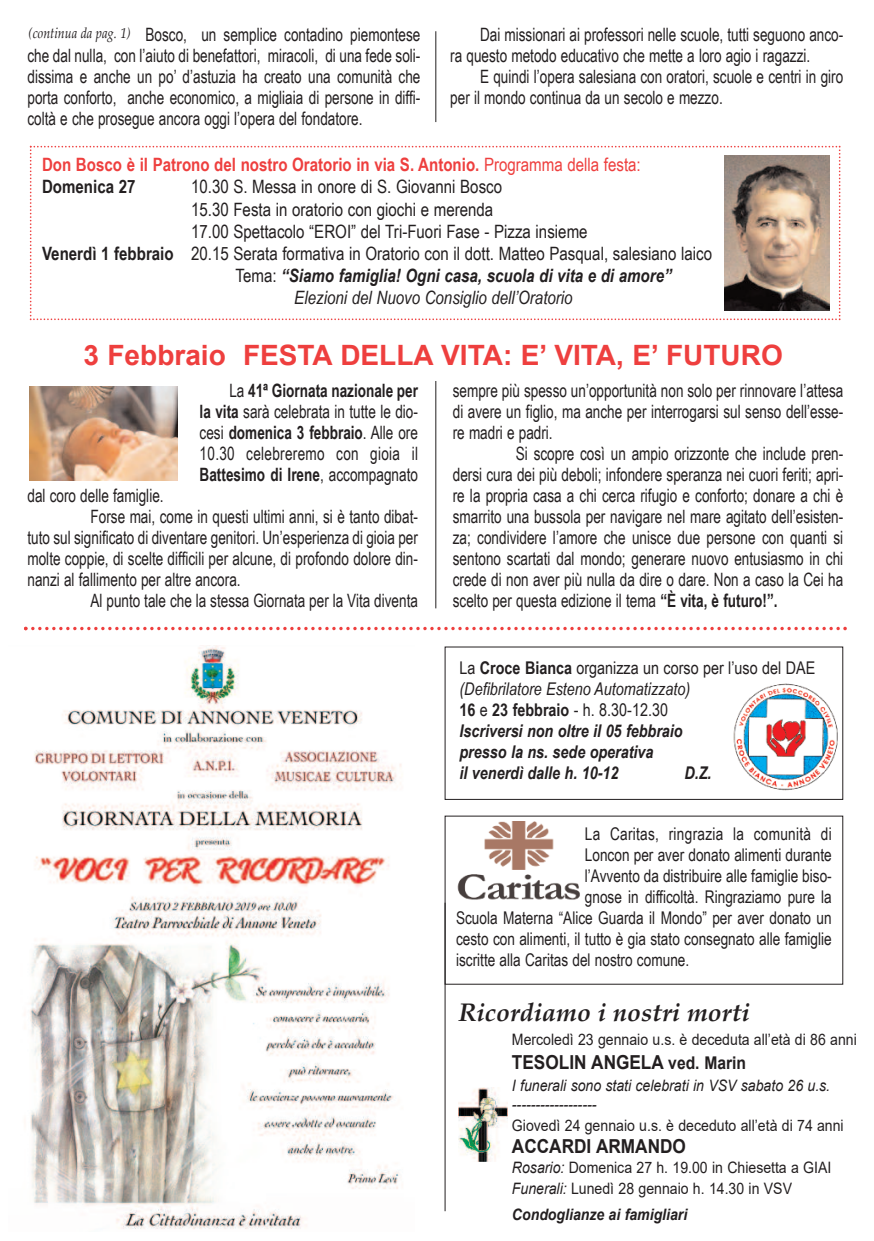
<style>
.page{position:relative;width:874px;height:1241px;background:#fff}
.page>*{position:absolute;margin:0;border:0;box-sizing:border-box;transform-origin:0 0}
.t1{font:700 28px "Arial";color:#ee3f3e}
.t2{font:italic 700 25.38px "Palatino Linotype";color:#231f20}
.t3{font:700 19.25px "Arial";color:#231f20;scale:.89 1}
.t4{font:18.38px/21px "Arial Narrow";color:#231f20;text-align:justify;scale:.9 1}
.t5{font:18.38px "Arial Narrow";color:#231f20}
.t6{font:700 18.38px/22.1px "Arial Narrow";color:#ee3f3e}
.t7{font:italic 700 18.38px "Arial Narrow";color:#231f20}
.t8{font:italic 18.38px "Arial Narrow";color:#231f20}
.t9{font:17.5px "Arial Narrow";color:#231f20;scale:.95 1}
.t10{font:italic 700 17.5px/21px "Arial Narrow";color:#231f20}
.t11{font:15.75px/21px "Arial";color:#231f20;scale:.89 1}
.t12{font:italic 15.75px/19.2px "Arial";color:#231f20;scale:.89 1}
.t13{font:italic 700 15.75px "Arial";color:#231f20;scale:.89 1}
.t14{font:italic 14.88px "Palatino Linotype";color:#231f20;scale:.84 1}
.s1{font-weight:400}
.s2{color:#231f20}
.s3{font-weight:700}
.s4{font-weight:400;font-style:normal}
.s5{font-style:normal}
.s6{font-size:17.5px}
.s7{font-style:italic}
</style>
<div class="page">
<img style="left:458px;top:1087px;width:49px;height:74px">
<img style="left:30px;top:386px;width:147px;height:94px">
<svg style="left:24px;top:626px;width:822px;height:4px"></svg>
<hr style="left:435px;top:31px;width:1px;height:91px;background:#231f20">
<hr style="left:435px;top:381px;width:1px;height:227px;background:#231f20">
<img style="left:457px;top:821px;width:123px;height:79px">
<svg style="left:30px;top:146px;width:810px;height:174px"></svg>
<img style="left:30px;top:645px;width:372px;height:584px">
<hr style="left:444px;top:902px;width:1px;height:308px;background:#231f20">
<img style="left:723px;top:156px;width:106px;height:155px">
<img style="left:733px;top:683px;width:105px;height:108px">
<p class="t14" style="left:29px;top:27px;width:123px">(continua da pag. 1)</p>
<p class="t4" style="left:27px;top:24px;width:438px;text-indent:118px">Bosco, un semplice contadino piemontese che dal nulla, con l’aiuto di benefattori, miracoli, di una fede soli&shy;dissima e anche un po’ d’astuzia ha creato una comunità che porta conforto, anche economico, a migliaia di persone in diffi&shy;coltà e che prosegue ancora oggi l’opera del fondatore.</p>
<p class="t4" style="left:450px;top:24px;width:438px;text-indent:30px">Dai missionari ai professori nelle scuole, tutti seguono anco&shy;ra questo metodo educativo che mette a loro agio i ragazzi.</p>
<p class="t4" style="left:450px;top:66px;width:438px;text-indent:30px">E quindi l’opera salesiana con oratori, scuole e centri in giro per il mondo continua da un secolo e mezzo.</p>
<p class="t6" style="left:42px;top:154px;width:600px">Don Bosco è il Patrono del nostro Oratorio in via S. Antonio. <span class="s1">Programma della festa:<br></span><span class="s2">Domenica 27</span></p>
<p class="t5" style="left:191px;top:176px;width:312px">10.30 S. Messa in onore di S. Giovanni Bosco</p>
<p class="t5" style="left:191px;top:198px;width:303px">15.30 Festa in oratorio con giochi e merenda</p>
<p class="t5" style="left:191px;top:220px;width:398px">17.00 Spettacolo “EROI” del Tri-Fuori Fase - Pizza insieme</p>
<p class="t5" style="left:42px;top:242px;width:671px"><span class="s3">Venerdì 1 febbraio</span> 20.15 Serata formativa in Oratorio con il dott. Matteo Pasqual, salesiano laico</p>
<p class="t7" style="left:235px;top:264px;width:437px"><span class="s4">Tema:</span> “Siamo famiglia! Ogni casa, scuola di vita e di amore”</p>
<p class="t8" style="left:294px;top:286px;width:280px">Elezioni del Nuovo Consiglio dell’Oratorio</p>
<h1 class="t1" style="left:83px;top:340px;width:700px">3 Febbraio FESTA DELLA VITA: E’ VITA, E’ FUTURO</h1>
<p class="t4" style="left:199px;top:380px;width:244px;text-indent:30px">La <span class="s3">41ª Giornata nazionale per la vita</span> sarà celebrata in tutte le dio&shy;cesi <span class="s3">domenica 3 febbraio</span>. Alle ore 10.30 celebreremo con gioia il <span class="s3">Battesimo di Irene</span>, accompagnato</p>
<p class="t4" style="left:27px;top:485px;width:153px">dal coro delle famiglie.</p>
<p class="t4" style="left:90px;top:506px;width:365px">Forse mai, come in questi ultimi anni, si è tanto dibat-</p>
<p class="t4" style="left:27px;top:527px;width:435px">tuto sul significato di diventare genitori. Un’esperienza di gioia per</p>
<p class="t4" style="left:27px;top:548px;width:435px">molte coppie, di scelte difficili per alcune, di profondo dolore din-</p>
<p class="t4" style="left:27px;top:569px;width:238px">nanzi al fallimento per altre ancora.</p>
<p class="t4" style="left:90px;top:590px;width:365px">Al punto tale che la stessa Giornata per la Vita diventa</p>
<p class="t4" style="left:452px;top:380px;width:435px">sempre più spesso un’opportunità non solo per rinnovare l’attesa di avere un figlio, ma anche per interrogarsi sul senso dell’esse&shy;re madri e padri.</p>
<p class="t4" style="left:452px;top:443px;width:435px;text-indent:63px">Si scopre così un ampio orizzonte che include pren&shy;dersi cura dei più deboli; infondere speranza nei cuori feriti; apri&shy;re la propria casa a chi cerca rifugio e conforto; donare a chi è smarrito una bussola per navigare nel mare agitato dell’esisten&shy;za; condividere l’amore che unisce due persone con quanti si sentono scartati dal mondo; generare nuovo entusiasmo in chi crede di non aver più nulla da dire o dare. Non a caso la Cei ha scelto per questa edizione il tema <span class="s3">“È vita, è futuro!”.</span></p>
<p class="t10" style="left:459px;top:657px;width:357px"><span class="s4">La</span> <span class="s5">Croce Bianca</span> <span class="s4">organizza un corso per l’uso del DAE </span><span class="s1">(Defibrilatore Esteno Automatizzato)<br></span><span class="s5">16</span> <span class="s4">e</span> <span class="s5">23 febbraio</span> <span class="s4">- h. 8.30-12.30<br></span>Iscriversi non oltre il 05 febbraio<br>presso la ns. sede operativa<br>il venerdì dalle h. 10-12</p>
<p class="t10" style="left:684px;top:762px;width:29px">D.Z.</p>
<p class="t9" style="left:584px;top:823px;width:261px">La Caritas, ringrazia la comunità di</p>
<p class="t9" style="left:584px;top:844px;width:261px">Loncon per aver donato alimenti durante</p>
<p class="t9" style="left:584px;top:865px;width:261px">l’Avvento da distribuire alle famiglie biso-</p>
<p class="t9" style="left:584px;top:886px;width:261px">gnose in difficoltà. Ringraziamo pure la</p>
<p class="t9" style="left:456px;top:907px;width:397px">Scuola Materna “Alice Guarda il Mondo” per aver donato un</p>
<p class="t9" style="left:456px;top:928px;width:397px">cesto con alimenti, il tutto è gia stato consegnato alle famiglie</p>
<p class="t9" style="left:456px;top:949px;width:247px">iscritte alla Caritas del nostro comune.</p>
<h2 class="t2" style="left:458px;top:1002px;width:293px">Ricordiamo i nostri morti</h2>
<p class="t11" style="left:511px;top:1029px;width:389px">Mercoledì 23 gennaio u.s. è deceduta all’età di 86 anni</p>
<p class="t3" style="left:511px;top:1051px;width:264px">TESOLIN ANGELA <span class="s6">ved. Marin</span></p>
<p class="t12" style="left:511px;top:1075px;width:359px">I funerali sono stati celebrati in VSV sabato 26 u.s. ------------------</p>
<p class="t11" style="left:511px;top:1115px;width:374px">Giovedì 24 gennaio u.s. è deceduto all’età di 74 anni</p>
<p class="t3" style="left:511px;top:1135px;width:197px">ACCARDI ARMANDO</p>
<p class="t11" style="left:511px;top:1157px;width:360px"><span class="s7">Rosario:</span> Domenica 27 h. 19.00 in Chiesetta a GIAI<br><span class="s7">Funerali:</span> Lunedì 28 gennaio h. 14.30 in VSV</p>
<p class="t13" style="left:511px;top:1204px;width:198px">Condoglianze ai famigliari</p>
</div>
